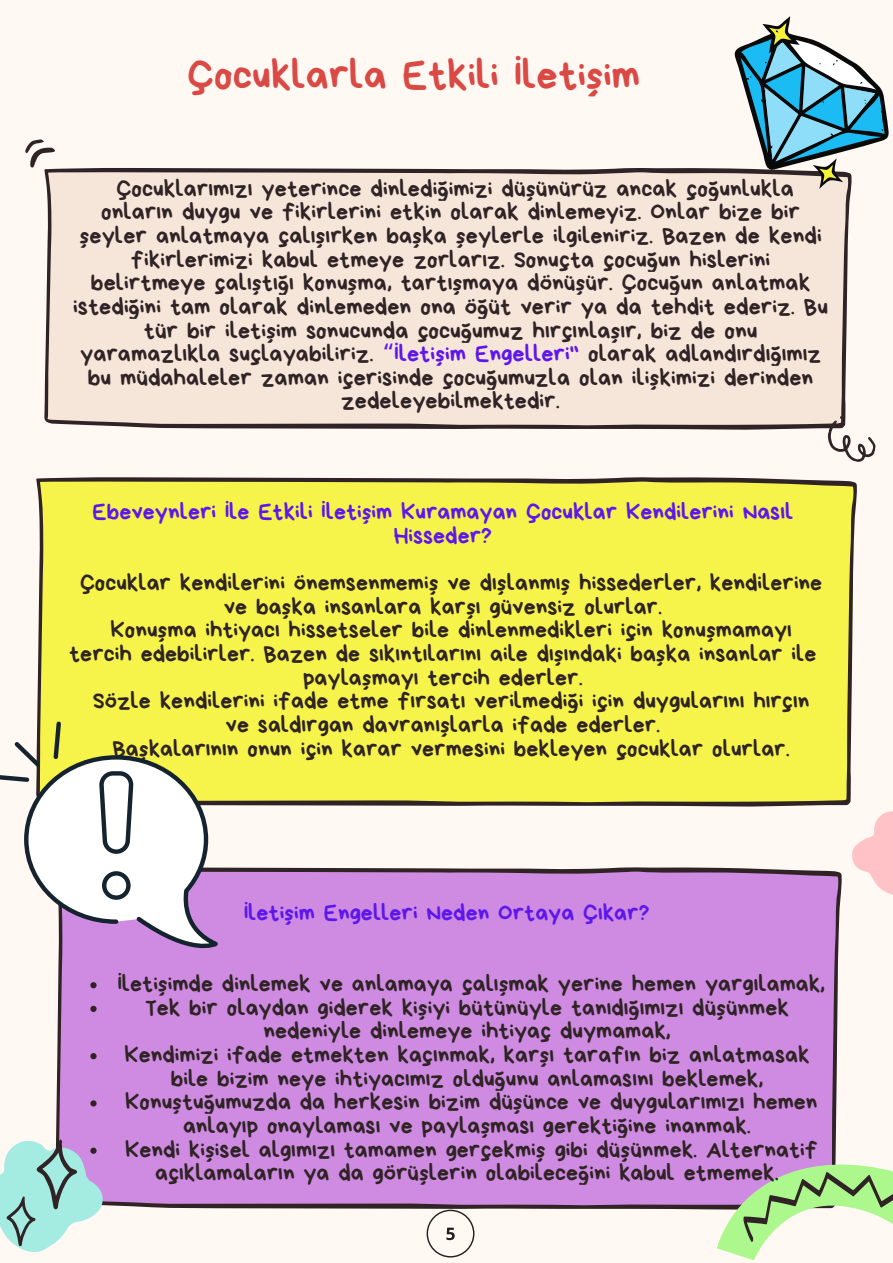
<style>
.page{position:relative;width:893px;height:1263px;background:#fff8f3}
.page>*{position:absolute;margin:0;border:0;box-sizing:border-box;transform-origin:0 0}
.t1{font:42.22px "Bryndan Write";color:#da4944}
.t2{font:24px/23.6px "Bryndan Write";color:#2f2325;text-align:center}
.t3{font:23.77px/23.6px "Bryndan Write";color:#2f2325;text-align:center}
.t4{font:23.77px/23.6px "Bryndan Write";color:#5e17eb;text-align:center}
.s1{font-family:"Noto Sans Gurmukhi";color:#5e17eb}
.s2{color:#5e17eb}
</style>
<div class="page">
<div style="left:56px;top:867px;width:786px;height:342px;background:#ce8be1"></div>
<div style="left:44px;top:168px;width:805px;height:262px;background:#f6e5d9"></div>
<svg style="left:852px;top:811px;width:41px;height:84px"></svg>
<div style="left:36px;top:477px;width:821px;height:329px;background:#f6f44b"></div>
<svg style="left:691px;top:16px;width:198px;height:197px"></svg>
<svg style="left:712px;top:1123px;width:181px;height:138px"></svg>
<svg style="left:25px;top:139px;width:30px;height:29px"></svg>
<svg style="left:823px;top:414px;width:53px;height:48px"></svg>
<svg style="left:0;top:721px;width:218px;height:235px"></svg>
<svg style="left:90px;top:982px;width:7px;height:6px"></svg>
<svg style="left:90px;top:1006px;width:7px;height:6px"></svg>
<svg style="left:90px;top:1053px;width:7px;height:6px"></svg>
<svg style="left:90px;top:1100px;width:7px;height:6px"></svg>
<svg style="left:0;top:1139px;width:104px;height:113px"></svg>
<svg style="left:426px;top:1210px;width:48px;height:47px"></svg>
<p class="t1" style="left:188px;top:54px;width:454px">Çocuklarla Etkili İletişim</p>
<p class="t2" style="left:73px;top:177px;width:756px">Çocuklarımızı yeterince dinlediğimizi düşünürüz ancak çoğunlukla onların duygu ve fikirlerini etkin olarak dinlemeyiz. Onlar bize bir şeyler anlatmaya çalışırken başka şeylerle ilgileniriz. Bazen de kendi fikirlerimizi kabul etmeye zorlarız. Sonuçta çocuğun hislerini belirtmeye çalıştığı konuşma, tartışmaya dönüşür. Çocuğun anlatmak istediğini tam olarak dinlemeden ona öğüt verir ya da tehdit ederiz. Bu tür bir iletişim sonucunda çocuğumuz hırçınlaşır, biz de onu yaramazlıkla suçlayabiliriz. <span class="s1">“</span><span class="s2">İletişim Engelleri"</span> olarak adlandırdığımız bu müdahaleler zaman içerisinde çocuğumuzla olan ilişkimizi derinden zedeleyebilmektedir.</p>
<p class="t4" style="left:93px;top:500px;width:702px">Ebeveynleri İle Etkili İletişim Kuramayan Çocuklar Kendilerini Nasıl<br>Hisseder?</p>
<p class="t3" style="left:224px;top:571px;width:600px;text-align:left;text-indent:-144px">Çocuklar kendilerini önemsenmemiş ve dışlanmış hissederler, kendilerine ve başka insanlara karşı güvensiz olurlar.</p>
<p class="t3" style="left:111px;top:618px;width:683px">Konuşma ihtiyacı hissetseler bile dinlenmedikleri için konuşmamayı</p>
<p class="t3" style="left:69px;top:642px;width:749px">tercih edebilirler. Bazen de sıkıntılarını aile dışındaki başka insanlar ile</p>
<p class="t3" style="left:303px;top:666px;width:281px">paylaşmayı tercih ederler.</p>
<p class="t3" style="left:225px;top:689px;width:585px;text-align:left;text-indent:-133px">Sözle kendilerini ifade etme fırsatı verilmediği için duygularını hırçın ve saldırgan davranışlarla ifade ederler.</p>
<p class="t3" style="left:113px;top:737px;width:678px">Başkalarının onun için karar vermesini bekleyen çocuklar olurlar.</p>
<p class="t4" style="left:244px;top:901px;width:407px">İletişim Engelleri Neden Ortaya Çıkar?</p>
<p class="t3" style="left:118px;top:972px;width:709px">İletişimde dinlemek ve anlamaya çalışmak yerine hemen yargılamak,</p>
<p class="t3" style="left:145px;top:996px;width:645px">Tek bir olaydan giderek kişiyi bütünüyle tanıdığımızı düşünmek nedeniyle dinlemeye ihtiyaç duymamak,</p>
<p class="t3" style="left:124px;top:1043px;width:686px">Kendimizi ifade etmekten kaçınmak, karşı tarafın biz anlatmasak bile bizim neye ihtiyacımız olduğunu anlamasını beklemek,</p>
<p class="t3" style="left:125px;top:1090px;width:694px">Konuştuğumuzda da herkesin bizim düşünce ve duygularımızı hemen anlayıp onaylaması ve paylaşması gerektiğine inanmak.</p>
<p class="t3" style="left:125px;top:1138px;width:694px">Kendi kişisel algımızı tamamen gerçekmiş gibi düşünmek. Alternatif açıklamaların ya da görüşlerin olabileceğini kabul etmemek.</p>
</div>
